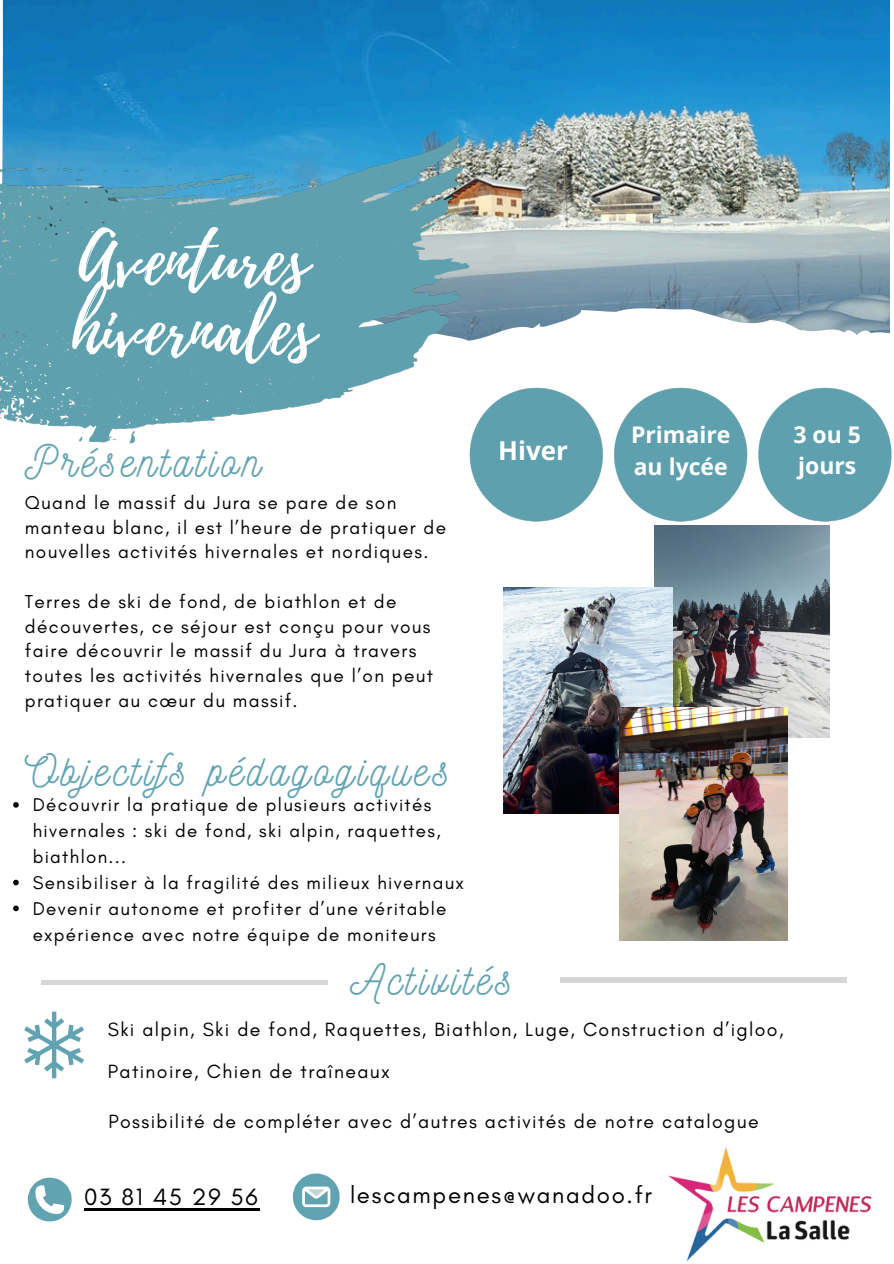
<style>
.page{position:relative;width:894px;height:1264px;background:#fff}
.page>*{position:absolute;margin:0;border:0;box-sizing:border-box;transform-origin:0 0}
.t1{font:70.35px/69.8px "Playlist Script";color:#fff}
.t2{font:43.5px "Nickainley";letter-spacing:.1em;color:#62a3b2}
.t3{font:700 25.95px "Open Sans";color:#fff}
.t4{font:24px "Glacial Indifference";letter-spacing:.07em;color:#000}
.t5{font:700 22.95px/31.5px "Open Sans";color:#fff}
.t6{font:19.5px/41.7px "Glacial Indifference";letter-spacing:.07em;color:#000}
.t7{font:19.05px/24.8px "Glacial Indifference";letter-spacing:.07em;color:#000}
.t8{font:18.75px/25.8px "Glacial Indifference";letter-spacing:.07em;color:#000}
</style>
<div class="page">
<img style="left:2px;top:0;width:887px;height:128px">
<img style="left:0;top:128px;width:892px;height:400px">
<img style="left:668px;top:1147px;width:204px;height:115px">
<svg style="left:28px;top:1177px;width:44px;height:44px"></svg>
<hr style="left:84px;top:1208px;width:175px;height:2px;background:#000">
<svg style="left:293px;top:1173px;width:46px;height:47px"></svg>
<img style="left:654px;top:526px;width:175px;height:211px">
<img style="left:504px;top:587px;width:168px;height:226px">
<img style="left:619px;top:707px;width:168px;height:233px">
<svg style="left:24px;top:1011px;width:60px;height:66px"></svg>
<svg style="left:13px;top:802px;width:6px;height:5px"></svg>
<svg style="left:13px;top:879px;width:6px;height:6px"></svg>
<svg style="left:13px;top:905px;width:6px;height:6px"></svg>
<p class="t1" style="left:72px;top:227px;width:244px">Aventures hivernales</p>
<p class="t2" style="left:25px;top:433px;width:237px">Présentation</p>
<h1 class="t7" style="left:25px;top:489px;width:422px">Quand le massif du Jura se pare de son manteau blanc, il est l’heure de pratiquer de nouvelles activités hivernales et nordiques.</h1>
<h3 class="t7" style="left:25px;top:588px;width:409px">Terres de ski de fond, de biathlon et de découvertes, ce séjour est conçu pour vous faire découvrir le massif du Jura à travers toutes les activités hivernales que l’on peut pratiquer au cœur du massif.</h3>
<h5 class="t2" style="left:25px;top:742px;width:425px">Objectifs pédagogiques</h5>
<p class="t8" style="left:33px;top:791px;width:409px">Découvrir la pratique de plusieurs activités hivernales : ski de fond, ski alpin, raquettes, biathlon...</p>
<p class="t8" style="left:33px;top:869px;width:432px">Sensibiliser à la fragilité des milieux hivernaux</p>
<p class="t8" style="left:33px;top:895px;width:415px">Devenir autonome et profiter d’une véritable expérience avec notre équipe de moniteurs</p>
<h2 class="t3" style="left:498px;top:432px;width:71px">Hiver</h2>
<h5 class="t2" style="left:350px;top:951px;width:163px">Activités</h5>
<p class="t5" style="left:630px;top:419px;width:101px">Primaire au lycée</p>
<p class="t5" style="left:793px;top:418px;width:69px">3ou5 jours</p>
<p class="t6" style="left:108px;top:1008px;width:677px">Ski alpin, Ski de fond, Raquettes, Biathlon, Luge, Construction d’igloo,<br>Patinoire, Chien de traîneaux</p>
<p class="t6" style="left:108px;top:1100px;width:651px">Possibilité de compléter avec d’autres activités de notre catalogue</p>
<p class="t4" style="left:84px;top:1182px;width:175px">03 81 45 29 56</p>
<h2 class="t4" style="left:350px;top:1180px;width:303px">lescampenes@wanadoo.fr</h2>
</div>
